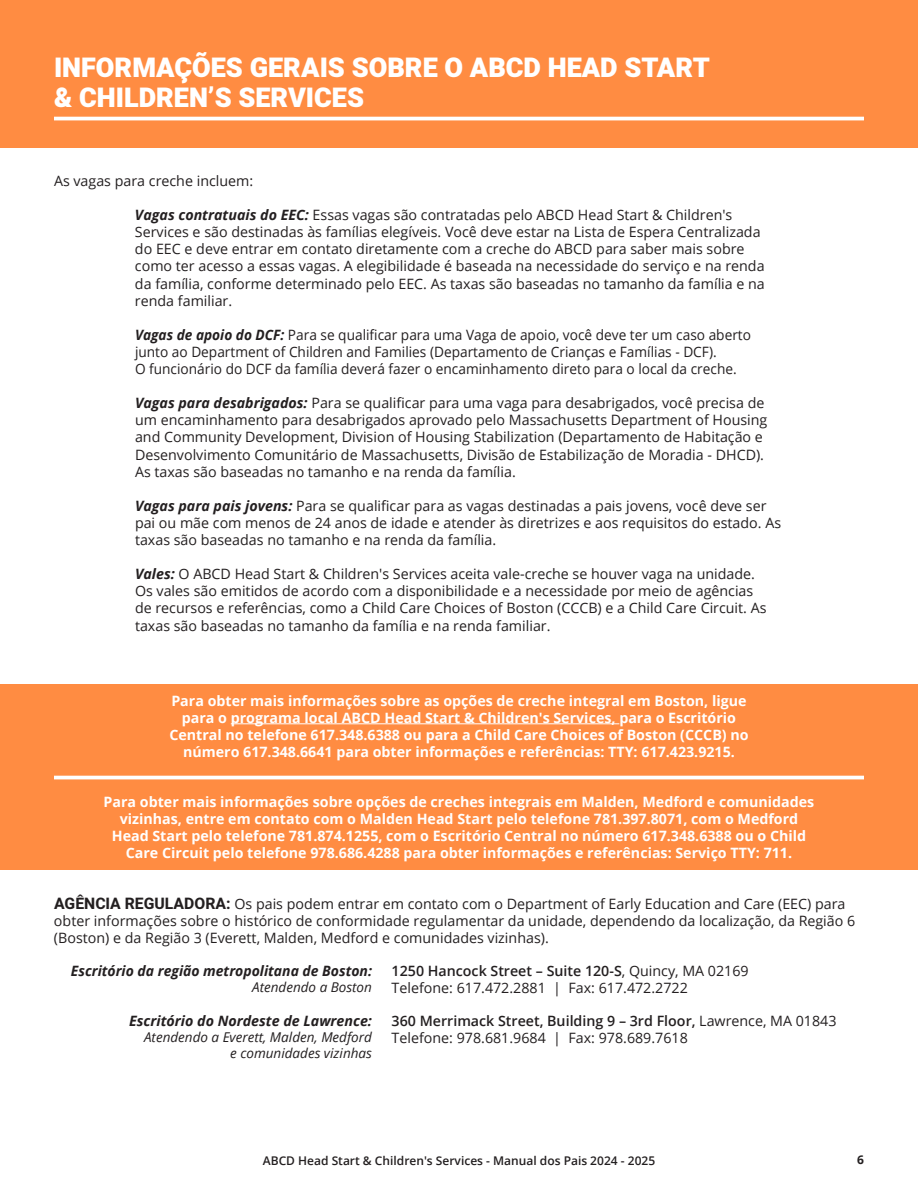
<style>
.page{position:relative;width:918px;height:1188px;background:#fff}
.page>*{position:absolute;margin:0;border:0;box-sizing:border-box;transform-origin:0 0}
.t1{font:900 27px/30px "Heebo";color:#fff}
.t2{font:14.25px/17.1px "Open Sans";color:#231f20}
.t3{font:700 14.25px/17.1px "Open Sans";color:#fff;text-align:center}
.t4{font:14.25px/17.1px "Open Sans";color:#231f20;scale:.96 1}
.t5{font:600 14.25px "Open Sans";color:#231f20}
.t6{font:italic 700 14.25px "Open Sans";color:#231f20}
.t7{font:italic 13.5px/16.2px "Open Sans";color:#231f20;text-align:right}
.t8{font:600 12px "Open Sans";color:#231f20}
.t9{font:700 12px "Open Sans";color:#231f20}
.s1{font-weight:700;font-style:italic}
.s2{font-family:"Heebo";font-weight:700;font-size:15.75px}
.s3{font-weight:400}
</style>
<div class="page">
<div style="left:0;top:0;width:918px;height:147px;background:#ff8c42"></div>
<hr style="left:54px;top:117px;width:810px;height:3px;background:#fff">
<div style="left:0;top:685px;width:918px;height:185px;background:#ff8c42"></div>
<hr style="left:231px;top:723px;width:388px;height:1px;background:#fff">
<hr style="left:54px;top:776px;width:810px;height:3px;background:#fff">
<p class="t1" style="left:54px;top:54px;width:658px">INFORMAÇÕES GERAIS SOBRE O ABCD HEAD START &amp; CHILDREN’S SERVICES</p>
<p class="t2" style="left:54px;top:172px;width:201px">As vagas para creche incluem:</p>
<p class="t2" style="left:135px;top:206px;width:631px"><span class="s1">Vagas contratuais do EEC:</span> Essas vagas são contratadas pelo ABCD Head Start &amp; Children's Services e são destinadas às famílias elegíveis. Você deve estar na Lista de Espera Centralizada do EEC e deve entrar em contato diretamente com a creche do ABCD para saber mais sobre como ter acesso a essas vagas. A elegibilidade é baseada na necessidade do serviço e na renda da família, conforme determinado pelo EEC. As taxas são baseadas no tamanho da família e na renda familiar.</p>
<p class="t4" style="left:135px;top:326px;width:643px"><span class="s1">Vagas de apoio do DCF:</span> Para se qualificar para uma Vaga de apoio, você deve ter um caso aberto junto ao Department of Children and Families (Departamento de Crianças e Famílias - DCF).<br>O funcionário do DCF da família deverá fazer o encaminhamento direto para o local da creche.</p>
<p class="t2" style="left:135px;top:394px;width:634px"><span class="s1">Vagas para desabrigados:</span> Para se qualificar para uma vaga para desabrigados, você precisa de um encaminhamento para desabrigados aprovado pelo Massachusetts Department of Housing and Community Development, Division of Housing Stabilization (Departamento de Habitação e Desenvolvimento Comunitário de Massachusetts, Divisão de Estabilização de Moradia - DHCD).<br>As taxas são baseadas no tamanho e na renda da família.</p>
<p class="t2" style="left:135px;top:497px;width:648px"><span class="s1">Vagas para pais jovens:</span> Para se qualificar para as vagas destinadas a pais jovens, você deve ser pai ou mãe com menos de 24 anos de idade e atender às diretrizes e aos requisitos do estado. As taxas são baseadas no tamanho e na renda da família.</p>
<p class="t2" style="left:135px;top:565px;width:633px"><span class="s1">Vales:</span> O ABCD Head Start &amp; Children's Services aceita vale-creche se houver vaga na unidade.<br>Os vales são emitidos de acordo com a disponibilidade e a necessidade por meio de agências de recursos e referências, como a Child Care Choices of Boston (CCCB) e a Child Care Circuit. As taxas são baseadas no tamanho da família e na renda familiar.</p>
<p class="t3" style="left:169px;top:692px;width:581px">Para obter mais informações sobre as opções de creche integral em Boston, ligue para o programa local ABCD Head Start &amp; Children's Services, para o Escritório Central no telefone 617.348.6388 ou para a Child Care Choices of Boston (CCCB) no número 617.348.6641 para obter informações e referências: TTY: 617.423.9215.</p>
<p class="t3" style="left:104px;top:792px;width:712px">Para obter mais informações sobre opções de creches integrais em Malden, Medford e comunidades vizinhas, entre em contato com o Malden Head Start pelo telefone 781.397.8071, com o Medford Head Start pelo telefone 781.874.1255, com o Escritório Central no número 617.348.6388 ou o Child Care Circuit pelo telefone 978.686.4288 para obter informações e referências: Serviço TTY: 711.</p>
<p class="t2" style="left:54px;top:895px;width:803px"><span class="s2">AGÊNCIA REGULADORA:</span> Os pais podem entrar em contato com o Department of Early Education and Care (EEC) para obter informações sobre o histórico de conformidade regulamentar da unidade, dependendo da localização, da Região 6 (Boston) e da Região 3 (Everett, Malden, Medford e comunidades vizinhas).</p>
<p class="t6" style="left:71px;top:960px;width:303px">Escritório da região metropolitana de Boston:</p>
<p class="t7" style="left:252px;top:978px;width:121px">Atendendo a Boston</p>
<p class="t6" style="left:129px;top:1010px;width:244px">Escritório do Nordeste de Lawrence:</p>
<p class="t7" style="left:144px;top:1028px;width:229px">Atendendo a Everett, Malden, Medford e comunidades vizinhas</p>
<p class="t5" style="left:392px;top:961px;width:359px">1250 Hancock Street – Suite 120-S<span class="s3">, Quincy, MA 02169</span></p>
<p class="t2" style="left:392px;top:979px;width:298px">Telefone: 617.472.2881 | Fax: 617.472.2722</p>
<p class="t5" style="left:392px;top:1011px;width:446px">360 Merrimack Street, Building 9 – 3rd Floor, <span class="s3">Lawrence, MA 01843</span></p>
<p class="t2" style="left:392px;top:1029px;width:298px">Telefone: 978.681.9684 | Fax: 978.689.7618</p>
<p class="t8" style="left:263px;top:1152px;width:394px">ABCD Head Start &amp; Children's Services - Manual dos Pais 2024 - 2025</p>
<p class="t9" style="left:857px;top:1151px;width:8px">6</p>
</div>
